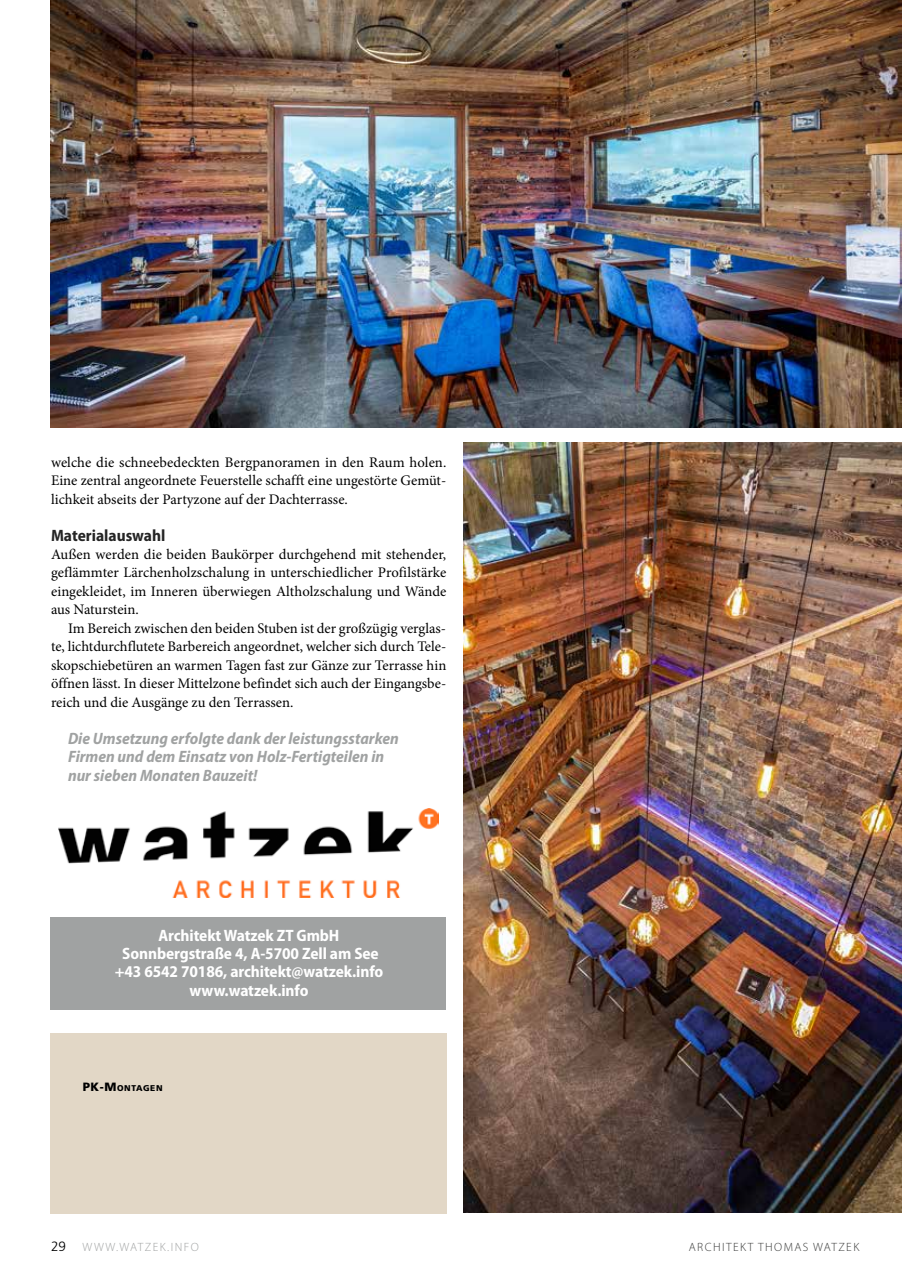
<style>
.page{position:relative;width:902px;height:1276px;background:#fff}
.page>*{position:absolute;margin:0;border:0;box-sizing:border-box;transform-origin:0 0}
.t1{font:italic 700 semi-condensed 16.5px/18.5px "Myriad Pro";color:#a0a2a2}
.t2{font:700 semi-condensed 16.5px/18.5px "Myriad Pro";letter-spacing:-.005em;color:#fff;text-align:center}
.t3{font:700 semi-condensed 16.5px "Myriad Pro";color:#252525}
.t4{font:14.7px/18.5px "Minion Pro";color:#000;text-align:justify}
.t5{font:300 13.5px "Frutiger LT Std";color:#000}
.t6{font:300 12px "Myriad Pro";letter-spacing:.12em;color:#393a39}
.t7{font:300 12px "Myriad Pro";letter-spacing:.12em;color:#a0a2a2}
.t8{font:900 8.4px "Frutiger LT Std";letter-spacing:.07em;color:#000}
.s1{font-size:12px}
</style>
<div class="page">
<div style="left:51px;top:917px;width:395px;height:93px;background:#a0a2a2"></div>
<img style="left:59px;top:809px;width:379px;height:88px">
<div style="left:51px;top:1033px;width:396px;height:180px;background:#e2d7c6"></div>
<img style="left:51px;top:0;width:850px;height:427px">
<img style="left:463px;top:442px;width:438px;height:770px">
<p class="t4" style="left:51px;top:453px;width:397px">welche die schneebedeckten Bergpanoramen in den Raum holen.<br>Eine zentral angeordnete Feuerstelle schafft eine ungestörte Gemüt&shy;lichkeit abseits der Partyzone auf der Dachterrasse.</p>
<p class="t3" style="left:51px;top:526px;width:116px">Materialauswahl</p>
<p class="t4" style="left:51px;top:545px;width:397px">Außen werden die beiden Baukörper durchgehend mit stehender, geflämmter Lärchenholzschalung in unterschiedlicher Profilstärke eingekleidet, im Inneren überwiegen Altholzschalung und Wände aus Naturstein.</p>
<p class="t4" style="left:51px;top:619px;width:397px;text-indent:17px">Im Bereich zwischen den beiden Stuben ist der großzügig verglas&shy;te, lichtdurchflutete Barbereich angeordnet, welcher sich durch Tele&shy;skopschiebetüren an warmen Tagen fast zur Gänze zur Terrasse hin öffnen lässt. In dieser Mittelzone befindet sich auch der Eingangsbe&shy;reich und die Ausgänge zu den Terrassen.</p>
<p class="t1" style="left:68px;top:729px;width:332px">Die Umsetzung erfolgte dank der leistungsstarken<br>Firmen und dem Einsatz von Holz-Fertigteilen in nur sieben Monaten Bauzeit!</p>
<p class="t2" style="left:115px;top:926px;width:270px">Architekt Watzek ZT GmbH<br>Sonnbergstraße 4, A-5700 Zell am See +43 6542 70186, architekt@watzek.info www.watzek.info</p>
<p class="t8" style="left:83px;top:1082px;width:81px"><span class="s1">PK-M</span>ONTAGEN</p>
<p class="t5" style="left:51px;top:1239px;width:17px">29</p>
<p class="t6" style="left:688px;top:1240px;width:172px">ARCHITEKT THOMAS WATZEK</p>
<p class="t7" style="left:82px;top:1240px;width:118px">WWW.WATZEK.INFO</p>
</div>
